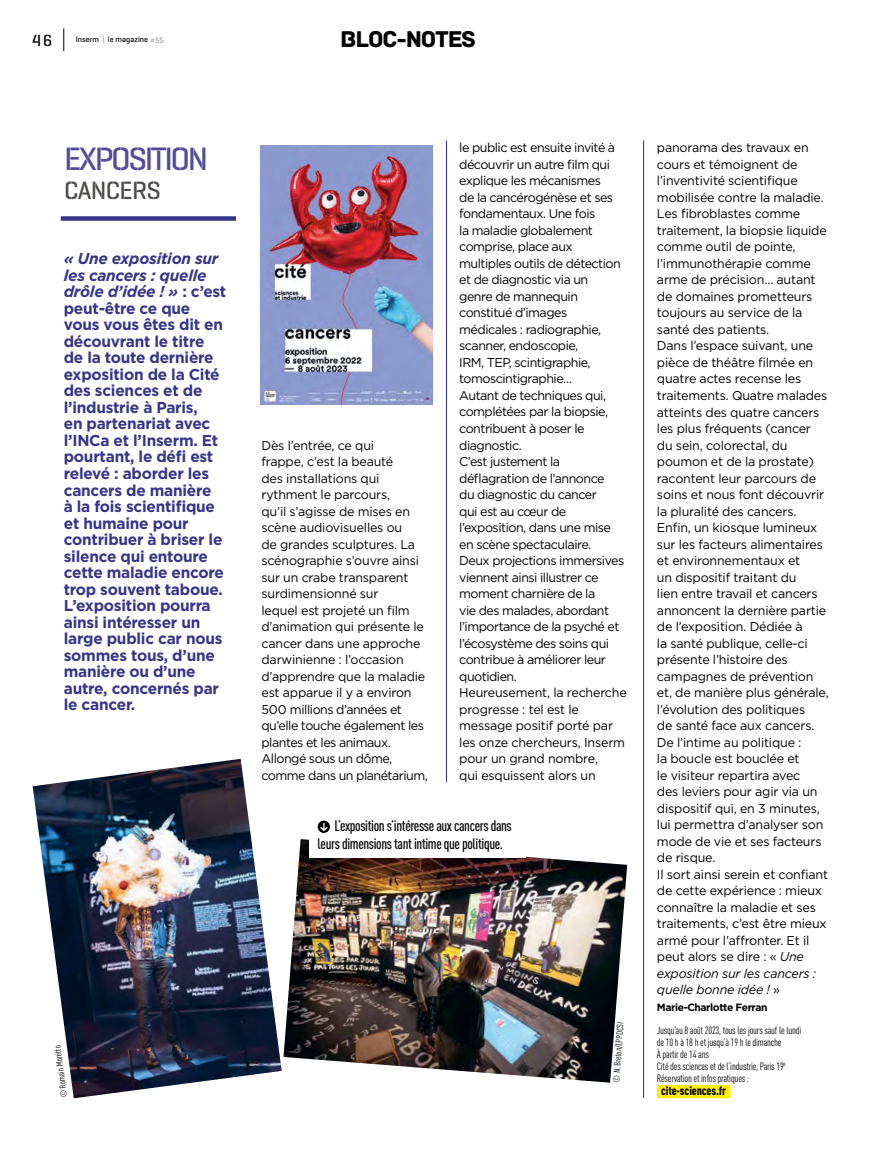
<style>
.page{position:relative;width:893px;height:1149px;background:#fff}
.page>*{position:absolute;margin:0;border:0;box-sizing:border-box;transform-origin:0 0}
.t1{font:500 33px "Geogrotesque Stencil A";letter-spacing:-.075em;color:#514b9a}
.t2{font:500 25.5px "Geogrotesque Stencil A";letter-spacing:-.025em;color:#4a4a49}
.t3{font:24px "Archive";letter-spacing:-.05em;color:#000}
.t4{font:500 16.5px "Geogrotesque Stencil A";color:#000}
.t5{font:700 15.75px/16.5px "Gotham";letter-spacing:-.015em;color:#37348b}
.t6{font:500 condensed 15px/18px "DINOT";letter-spacing:-.025em;color:#000}
.t7{font:12.75px/16.5px "Gotham";letter-spacing:-.015em;color:#000}
.t8{font:12.75px/16.5px "Gotham";letter-spacing:-.04em;color:#000}
.t9{font:900 condensed 12px "DINOT";letter-spacing:-.01em;color:#000}
.t10{font:condensed 10.5px/12px "DINOT";letter-spacing:-.02em;color:#000}
.t11{font:700 10.5px "Gotham";letter-spacing:-.04em;color:#000}
.t12{font:condensed 9px "DINOT";color:#000}
.t13{font:500 7.95px "Geogrotesque Stencil A";color:#000}
.s1{color:#9d9d9c}
.s2{font-style:italic}
</style>
<div class="page">
<div style="left:657px;top:1084px;width:73px;height:10px;background:#ffed00"></div>
<hr style="left:657px;top:1094px;width:73px;height:3px;background:#ffed00">
<hr style="left:643px;top:140px;width:1px;height:957px;background:#37348b">
<hr style="left:446px;top:140px;width:1px;height:641px;background:#37348b">
<div style="left:61px;top:216px;width:175px;height:5px;background:#37348b"></div>
<img style="left:283px;top:839px;width:344px;height:243px">
<img style="left:33px;top:759px;width:249px;height:338px">
<img style="left:260px;top:145px;width:173px;height:259px">
<div style="left:309px;top:810px;width:216px;height:47px;background:#fff"></div>
<svg style="left:318px;top:820px;width:12px;height:12px"></svg>
<svg style="left:63px;top:28px;width:1px;height:23px"></svg>
<svg style="left:320px;top:822px;width:8px;height:8px"></svg>
<p class="t4" style="left:32px;top:30px;width:21px">46</p>
<p class="t13" style="left:76px;top:34px;width:90px">Inserm <span class="s1">|</span> le magazine <span class="s1">#55</span></p>
<h3 class="t3" style="left:340px;top:25px;width:137px">BLOC-NOTES</h3>
<h1 class="t1" style="left:64px;top:138px;width:146px">EXPOSITION</h1>
<h2 class="t2" style="left:64px;top:174px;width:98px">CANCERS</h2>
<p class="t5" style="left:64px;top:250px;width:164px"><span class="s2">« Une exposition sur les cancers : quelle drôle d’idée ! »</span> : c’est peut-être ce que vous vous êtes dit en découvrant le titre de la toute dernière exposition de la Cité des sciences et de l’industrie à Paris,<br>en partenariat avec l’INCa et l’Inserm. Et pourtant, le défi est relevé : aborder les cancers de manière<br>à la fois scientifique et humaine pour contribuer à briser le silence qui entoure cette maladie encore trop souvent taboue.<br>L’exposition pourra ainsi intéresser un large public car nous sommes tous, d’une manière ou d’une autre, concernés par le cancer.</p>
<p class="t12" style="left:59px;top:1098px;width:54px;rotate:-98deg">© Romain Moretto</p>
<p class="t7" style="left:261px;top:436px;width:168px">Dès l’entrée, ce qui<br>frappe, c’est la beauté<br>des installations qui rythment le parcours,<br>qu’il s’agisse de mises en scène audiovisuelles ou<br>de grandes sculptures. La scénographie s’ouvre ainsi sur un crabe transparent surdimensionné sur<br>lequel est projeté un film d’animation qui présente le cancer dans une approche darwinienne : l’occasion d’apprendre que la maladie est apparue il y a environ<br>500 millions d’années et qu’elle touche également les plantes et les animaux.<br>Allongé sous un dôme, comme dans un planétarium,</p>
<p class="t8" style="left:459px;top:139px;width:169px">le public est ensuite invité à découvrir un autre film qui explique les mécanismes<br>de la cancérogénèse et ses fondamentaux. Une fois<br>la maladie globalement comprise, place aux multiples outils de détection et de diagnostic via un<br>genre de mannequin constitué d’images médicales : radiographie, scanner, endoscopie,<br>IRM, TEP, scintigraphie, tomoscintigraphie…<br>Autant de techniques qui, complétées par la biopsie, contribuent à poser le diagnostic.<br>C’est justement la déflagration de l’annonce<br>du diagnostic du cancer<br>qui est au cœur de l’exposition, dans une mise en scène spectaculaire.<br>Deux projections immersives viennent ainsi illustrer ce moment charnière de la<br>vie des malades, abordant l’importance de la psyché et l’écosystème des soins qui contribue à améliorer leur quotidien.<br>Heureusement, la recherche progresse : tel est le message positif porté par les onze chercheurs, Inserm pour un grand nombre,<br>qui esquissent alors un</p>
<p class="t6" style="left:318px;top:816px;width:196px;text-indent:17px">L’exposition s’intéresse aux cancers dans leurs dimensions tant intime que politique.</p>
<p class="t12" style="left:611px;top:1081px;width:62px;rotate:-86deg">© N. Breton/EPPDCSI</p>
<p class="t7" style="left:657px;top:139px;width:173px">panorama des travaux en cours et témoignent de l’inventivité scientifique mobilisée contre la maladie.<br>Les fibroblastes comme traitement, la biopsie liquide comme outil de pointe, l’immunothérapie comme arme de précision… autant de domaines prometteurs toujours au service de la santé des patients.<br>Dans l’espace suivant, une pièce de théâtre filmée en quatre actes recense les traitements. Quatre malades atteints des quatre cancers les plus fréquents (cancer du sein, colorectal, du poumon et de la prostate) racontent leur parcours de soins et nous font découvrir la pluralité des cancers.<br>Enfin, un kiosque lumineux sur les facteurs alimentaires et environnementaux et<br>un dispositif traitant du<br>lien entre travail et cancers annoncent la dernière partie de l’exposition. Dédiée à<br>la santé publique, celle-ci présente l’histoire des campagnes de prévention et, de manière plus générale, l’évolution des politiques<br>de santé face aux cancers.<br>De l’intime au politique :<br>la boucle est bouclée et<br>le visiteur repartira avec<br>des leviers pour agir via un dispositif qui, en 3 minutes, lui permettra d’analyser son mode de vie et ses facteurs de risque.<br>Il sort ainsi serein et confiant de cette expérience : mieux connaître la maladie et ses traitements, c’est être mieux armé pour l’affronter. Et il peut alors se dire : « <span class="s2">Une exposition sur les cancers : quelle bonne idée !</span> »</p>
<p class="t11" style="left:657px;top:1000px;width:112px">Marie-Charlotte Ferran</p>
<p class="t10" style="left:657px;top:1023px;width:146px">Jusqu’au 8 août 2023, tous les jours sauf le lundi de 10 h à 18 h et jusqu’à 19 h le dimanche<br>À partir de 14 ans<br>Cité des sciences et de l’industrie, Paris 19<sup>e </sup>Réservation et infos pratiques :</p>
<p class="t9" style="left:661px;top:1083px;width:66px">cite-sciences.fr</p>
</div>
